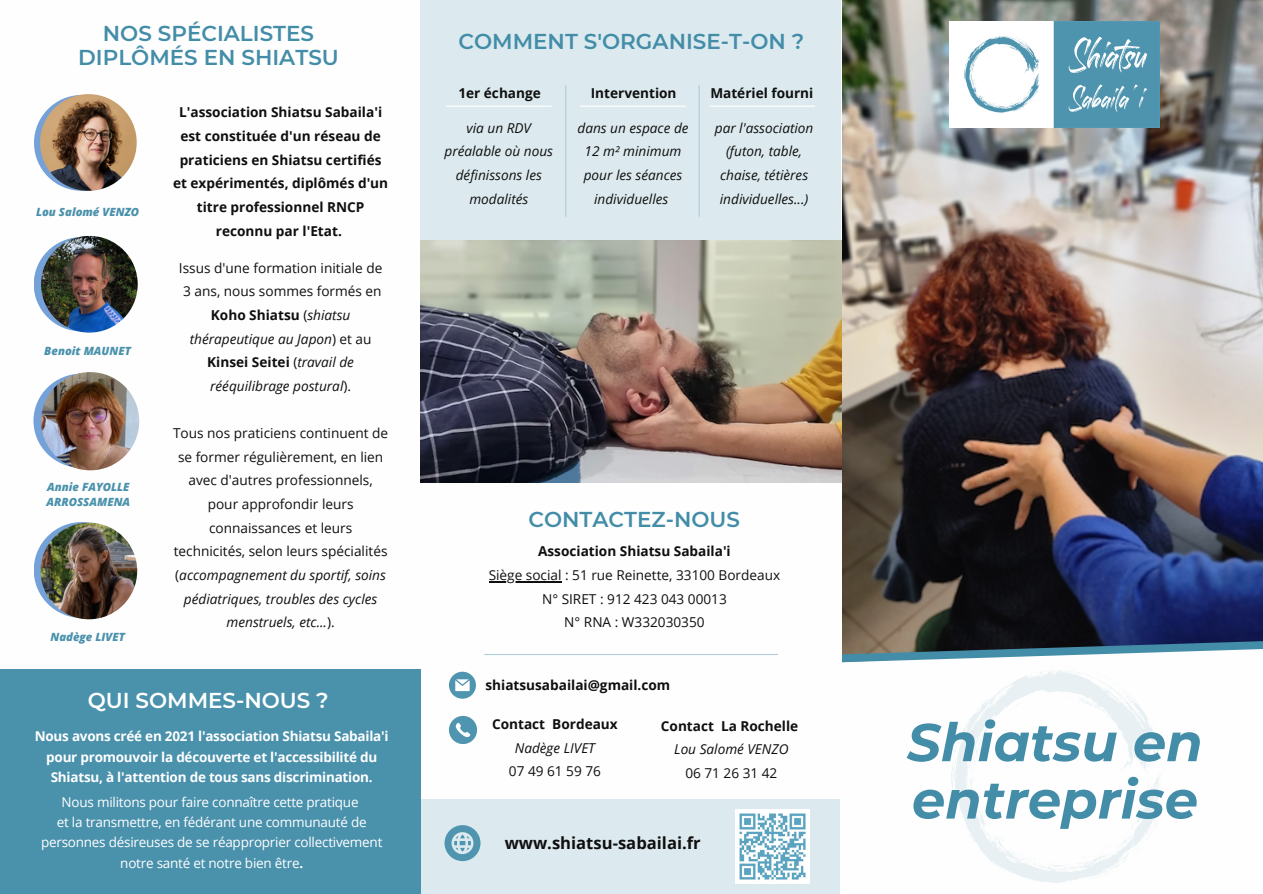
<style>
.page{position:relative;width:1263px;height:894px;background:#fff}
.page>*{position:absolute;margin:0;border:0;box-sizing:border-box;transform-origin:0 0}
.t1{font:italic 700 53.1px/57.3px "Montserrat";color:#438da8}
.t2{font:600 21.45px/24.8px "Montserrat";color:#438da8;text-align:center}
.t3{font:600 21.45px "Montserrat";color:#fff}
.t4{font:700 16.65px "Open Sans";color:#0f0f0f}
.t5{font:13.65px/23.5px "Open Sans";color:#0f0f0f;text-align:center}
.t6{font:700 13.65px/23.5px "Open Sans";color:#0f0f0f;text-align:center}
.t7{font:italic 13.65px/23.5px "Open Sans";color:#0f0f0f;text-align:center}
.t8{font:13.5px/20.2px "Open Sans";letter-spacing:-.015em;color:#fff;text-align:center}
.t9{font:700 13.5px/20.2px "Open Sans";letter-spacing:-.015em;color:#fff;text-align:center}
.t10{font:italic 800 11.25px/15.1px "Open Sans";color:#4a91ac}
.s1{font-weight:700}
.s2{font-style:italic}
</style>
<div class="page">
<img style="left:951px;top:670px;width:211px;height:213px">
<img style="left:842px;top:0;width:421px;height:636px">
<svg style="left:842px;top:636px;width:421px;height:27px"></svg>
<img style="left:950px;top:21px;width:210px;height:106px">
<div style="left:421px;top:0;width:420px;height:240px;background:#dceaef"></div>
<img style="left:420px;top:240px;width:421px;height:242px">
<hr style="left:565px;top:85px;width:1px;height:132px;background:#afcdd9">
<hr style="left:699px;top:85px;width:1px;height:132px;background:#afcdd9">
<hr style="left:446px;top:106px;width:105px;height:1px;background:#fff">
<hr style="left:580px;top:106px;width:106px;height:1px;background:#fff">
<hr style="left:709px;top:106px;width:106px;height:1px;background:#fff">
<hr style="left:484px;top:653px;width:294px;height:2px;background:#afcdd9">
<svg style="left:449px;top:671px;width:27px;height:27px"></svg>
<div style="left:420px;top:799px;width:420px;height:94px;background:#dceaef"></div>
<div style="left:34px;top:95px;width:96px;height:96px;background:#73a1d8;border-radius:50%"></div>
<div style="left:34px;top:237px;width:96px;height:94px;background:#73a1d8;border-radius:50%"></div>
<img style="left:41px;top:236px;width:97px;height:96px;border-radius:50%">
<svg style="left:33px;top:373px;width:96px;height:94px"></svg>
<img style="left:40px;top:94px;width:97px;height:97px;border-radius:50%">
<div style="left:0;top:668px;width:421px;height:225px;background:#4a91ac"></div>
<svg style="left:34px;top:522px;width:96px;height:95px"></svg>
<img style="left:41px;top:522px;width:96px;height:97px;border-radius:50%">
<img style="left:41px;top:372px;width:98px;height:98px;border-radius:50%">
<svg style="left:444px;top:825px;width:36px;height:35px"></svg>
<img style="left:736px;top:809px;width:74px;height:74px">
<hr style="left:489px;top:581px;width:72px;height:1px;background:#0f0f0f">
<svg style="left:449px;top:715px;width:28px;height:28px"></svg>
<h2 class="t2" style="left:78px;top:20px;width:262px">NOS SPÉCIALISTES<br>DIPLÔMÉS EN SHIATSU</h2>
<p class="t10" style="left:36px;top:204px;width:104px">Lou Salomé VENZO</p>
<p class="t10" style="left:44px;top:343px;width:88px">Benoit MAUNET</p>
<p class="t10" style="left:46px;top:479px;width:85px">Annie FAYOLLE<br>ARROSSAMENA</p>
<p class="t10" style="left:50px;top:628px;width:76px">Nadège LIVET</p>
<p class="t6" style="left:173px;top:100px;width:217px">L'association Shiatsu Sabaila'i est constituée d'un réseau de praticiens en Shiatsu certifiés et expérimentés, diplômés d'un titre professionnel RNCP reconnu par l'Etat.</p>
<p class="t5" style="left:179px;top:255px;width:205px">Issus d'une formation initiale de<br>3 ans, nous sommes formés en<br><span class="s1">Koho Shiatsu</span> (<span class="s2">shiatsu thérapeutique au Japon</span>) et au<br><span class="s1">Kinsei Seitei</span> (<span class="s2">travail de rééquilibrage postural</span>).</p>
<p class="t5" style="left:173px;top:421px;width:217px">Tous nos praticiens continuent de se former régulièrement, en lien avec d'autres professionnels, pour approfondir leurs connaissances et leurs technicités, selon leurs spécialités (<span class="s2">accompagnement du sportif, soins pédiatriques, troubles des cycles menstruels, etc...</span>).</p>
<h2 class="t3" style="left:88px;top:687px;width:243px">QUI SOMMES-NOUS ?</h2>
<p class="t9" style="left:35px;top:726px;width:355px">Nous avons créé en 2021 l'association Shiatsu Sabaila'i pour promouvoir la découverte et l'accessibilité du<br>Shiatsu, à l'attention de tous sans discrimination.</p>
<p class="t8" style="left:41px;top:791px;width:343px">Nous militons pour faire connaître cette pratique<br>et la transmettre, en fédérant une communauté de personnes désireuses de se réapproprier collectivement notre santé et notre bien être<span class="s1">.</span></p>
<h2 class="t2" style="left:458px;top:29px;width:347px">COMMENT S'ORGANISE-T-ON ?</h2>
<p class="t6" style="left:458px;top:81px;width:84px">1er échange</p>
<p class="t7" style="left:444px;top:115px;width:110px">via un RDV préalable où nous définissons les modalités</p>
<p class="t6" style="left:591px;top:81px;width:87px">Intervention</p>
<p class="t7" style="left:577px;top:115px;width:113px">dans un espace de<br>12 m² minimum pour les séances individuelles</p>
<p class="t6" style="left:710px;top:81px;width:105px">Matériel fourni</p>
<p class="t7" style="left:715px;top:115px;width:100px">par l'association (futon, table, chaise, tétières individuelles...)</p>
<h2 class="t2" style="left:528px;top:506px;width:213px">CONTACTEZ-NOUS</h2>
<p class="t6" style="left:538px;top:539px;width:194px">Association Shiatsu Sabaila'i</p>
<p class="t5" style="left:489px;top:563px;width:293px">Siège social : 51 rue Reinette, 33100 Bordeaux<br>N° SIRET : 912 423 043 00013<br>N° RNA : W332030350</p>
<p class="t6" style="left:485px;top:673px;width:186px">shiatsusabailai@gmail.com</p>
<p class="t6" style="left:492px;top:711px;width:127px">Contact Bordeaux</p>
<p class="t7" style="left:515px;top:735px;width:82px">Nadège LIVET</p>
<p class="t5" style="left:509px;top:759px;width:94px">07 49 61 59 76</p>
<p class="t6" style="left:661px;top:713px;width:139px">Contact La Rochelle</p>
<p class="t7" style="left:674px;top:737px;width:116px">Lou Salomé VENZO</p>
<p class="t5" style="left:685px;top:760px;width:94px">06 71 26 31 42</p>
<p class="t4" style="left:505px;top:831px;width:198px">www.shiatsu-sabailai.fr</p>
<h1 class="t1" style="left:907px;top:713px;width:297px">Shiatsu en entreprise</h1>
</div>
